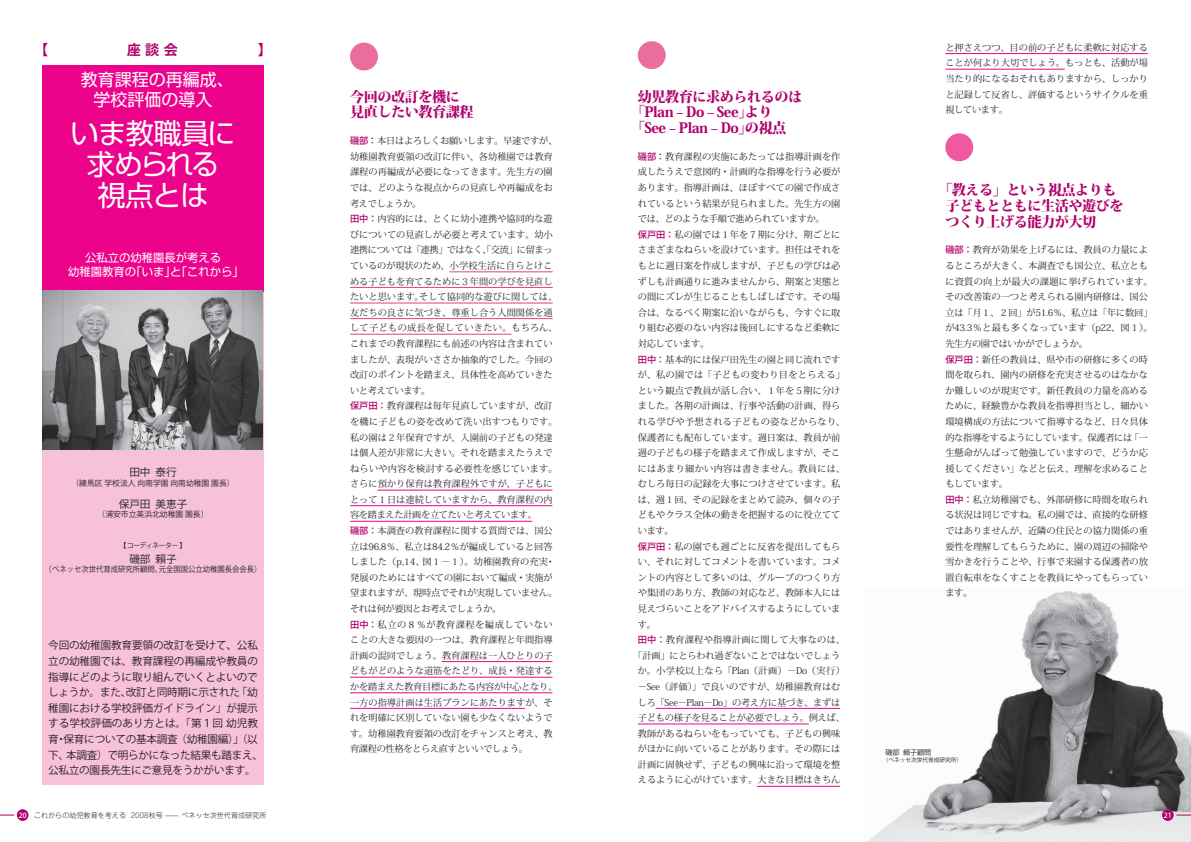
<style>
.page{position:relative;width:1191px;height:842px;background:#fff}
.page>*{position:absolute;margin:0;border:0;box-sizing:border-box;transform-origin:0 0}
.t1{font:28.3px/31.2px "Shin Go Pro Regular 90 pv RKSJ H";letter-spacing:-.025em;color:#fff;text-align:center}
.t2{font:17px/19.8px "Shin Go Pro Regular 90 pv RKSJ H";color:#fff;text-align:center}
.t3{font:14.2px/15.6px "Koz Min Pro Heavy 90 pv RKSJ H";letter-spacing:-.035em;color:#b0016a}
.t4{font:14.2px/15.6px "Koz Min Pro Heavy 90 pv RKSJ H";letter-spacing:-.035em;color:#b0016a}
.t5{font:11.3px/13.5px "Shin Go Pro Regular 90 pv RKSJ H";color:#fff;text-align:center}
.t6{font:10.6px/15.6px "Koz Go Pro Regular 90 pv RKSJ H";letter-spacing:-.015em;color:#231f20}
.t7{font:9.2px/15.6px "Koz Min Pro Regular 90 pv RKSJ H";color:#231f20;text-align:justify}
.t8{font:9.2px/15.6px "Koz Min Pro Regular 90 pv RKSJ H";color:#231f20}
.t9{font:9.2px "Koz Min Pro Regular 90 pv RKSJ H";letter-spacing:-.02em;color:#231f20}
.t10{font:9.2px "Koz Min Pro Regular 90 pv RKSJ H";letter-spacing:.03em;color:#231f20}
.t11{font:9.2px "Koz Min Pro Regular 90 pv RKSJ H";letter-spacing:.025em;color:#231f20}
.t12{font:9.2px "Koz Min Pro Regular 90 pv RKSJ H";letter-spacing:-.035em;color:#231f20}
.t13{font:9.2px "Koz Min Pro Regular 90 pv RKSJ H";letter-spacing:.045em;color:#231f20}
.t14{font:9.2px "Koz Min Pro Regular 90 pv RKSJ H";letter-spacing:-.025em;color:#231f20}
.t15{font:7.8px "Koz Go Pro Regular 90 pv RKSJ H";color:#231f20}
.t16{font:7.1px "Jun 101 Pro Light 90 pv RKSJ H";color:#231f20}
.t17{font:7.1px "Koz Go Pro Regular 90 pv RKSJ H";letter-spacing:-.1em;color:#231f20}
.t18{font:7.1px "Koz Go Pro Regular 90 pv RKSJ H";color:#231f20}
.t19{font:7.1px "Koz Go Std Medium 90 pv RKSJ H";color:#fff}
.t20{font:5.7px "Koz Go Pro Regular 90 pv RKSJ H";color:#231f20}
.s1{font-family:"Koz Go Std Medium 90 pv RKSJ H";color:#fff}
.s2{font-family:"Koz Go Pro Medium 90 pv RKSJ H";color:#b0016a}
</style>
<div class="page">
<div style="left:43px;top:65px;width:221px;height:720px;background:#f7c1d9"></div>
<hr style="left:449px;top:271px;width:104px;height:1px;background:#e43d88">
<hr style="left:350px;top:287px;width:203px;height:1px;background:#e43d88">
<hr style="left:350px;top:303px;width:203px;height:1px;background:#e43d88">
<hr style="left:350px;top:318px;width:203px;height:1px;background:#e43d88">
<hr style="left:350px;top:334px;width:161px;height:1px;background:#e43d88">
<hr style="left:377px;top:490px;width:175px;height:1px;background:#ed028c">
<hr style="left:350px;top:505px;width:202px;height:1px;background:#ed028c">
<hr style="left:350px;top:521px;width:182px;height:1px;background:#ed028c">
<hr style="left:442px;top:661px;width:110px;height:1px;background:#ed028c">
<hr style="left:350px;top:677px;width:202px;height:1px;background:#ed028c">
<hr style="left:350px;top:692px;width:202px;height:1px;background:#ed028c">
<hr style="left:350px;top:708px;width:175px;height:1px;background:#ed028c">
<div style="left:43px;top:65px;width:221px;height:227px;background:#ed028c"></div>
<div style="left:350px;top:43px;width:28px;height:28px;background:#e96d9d;border-radius:50%"></div>
<img style="left:43px;top:291px;width:220px;height:159px">
<div style="left:17px;top:809px;width:11px;height:12px;background:#b0016a;border-radius:50%"></div>
<svg style="left:0;top:815px;width:14px;height:1px"></svg>
<img style="left:867px;top:591px;width:324px;height:251px">
<hr style="left:656px;top:708px;width:184px;height:1px;background:#ed028c">
<hr style="left:638px;top:724px;width:171px;height:1px;background:#ed028c">
<hr style="left:757px;top:786px;width:83px;height:1px;background:#ed028c">
<hr style="left:945px;top:53px;width:203px;height:1px;background:#ed028c">
<hr style="left:945px;top:69px;width:120px;height:1px;background:#ed028c">
<div style="left:638px;top:41px;width:28px;height:28px;background:#e96d9d;border-radius:50%"></div>
<div style="left:1162px;top:809px;width:12px;height:12px;background:#b0016a;border-radius:50%"></div>
<svg style="left:1176px;top:815px;width:15px;height:1px"></svg>
<div style="left:945px;top:133px;width:28px;height:28px;background:#ef59a1;border-radius:50%"></div>
<h2 class="t2" style="left:81px;top:72px;width:155px">教育課程の再編成、学校評価の導入</h2>
<h1 class="t1" style="left:71px;top:122px;width:167px">いま教職員に求められる視点とは</h1>
<p class="t5" style="left:68px;top:253px;width:177px">公私立の幼稚園長が考える<br>幼稚園教育の「いま」と「これから」</p>
<p class="t6" style="left:129px;top:466px;width:49px">田中 泰行</p>
<p class="t15" style="left:71px;top:480px;width:165px">（練馬区 学校法人 向南学園 向南幼稚園 園長）</p>
<p class="t6" style="left:119px;top:497px;width:70px">保戸田 美恵子</p>
<p class="t15" style="left:98px;top:511px;width:112px">（浦安市立美浜北幼稚園 園長）</p>
<p class="t17" style="left:120px;top:542px;width:68px">【コーディネーター 】</p>
<p class="t6" style="left:129px;top:553px;width:49px">磯部 賴子</p>
<p class="t15" style="left:44px;top:567px;width:219px">（ベネッセ次世代育成研究所顧問、元全国国公立幼稚園長会会長）</p>
<p class="t6" style="left:48px;top:639px;width:217px">今回の幼稚園教育要領の改訂を受けて、公私立の幼稚園では、教育課程の再編成や教員の指導にどのように取り組んでいくとよいのでしょうか。また、改訂と同時期に示された「幼稚園における学校評価ガイドライン」が提示する学校評価のあり方とは。「第１回 幼児教育・保育についての基本調査（幼稚園編）」（以下、本調査）で明らかになった結果も踏まえ、公私立の園長先生にご意見をうかがいます。</p>
<p class="t16" style="left:19px;top:812px;width:249px"><span class="s1">20</span> これからの幼児教育を考える 2008秋号 ̶̶ ベネッセ次世代育成研究所</p>
<h3 class="t4" style="left:350px;top:91px;width:125px">今回の改訂を機に見直したい教育課程</h3>
<p class="t8" style="left:350px;top:134px;width:209px"><span class="s2">磯部：</span>本日はよろしくお願いします。早速ですが、幼稚園教育要領の改訂に伴い、各幼稚園では教育課程の再編成が必要になってきます。先生方の園では、どのような視点からの見直しや再編成をお考えでしょうか。<br><span class="s2">田中：</span>内容的には、とくに幼小連携や協同的な遊びについての見直しが必要と考えています。幼小連携については「連携」ではなく、「交流」に留まっているのが現状のため、小学校生活に自らとけこめる子どもを育てるために３年間の学びを見直したいと思います。そして協同的な遊びに関しては、友だちの良さに気づき、尊重し合う人間関係を通して子どもの成長を促していきたい。もちろん、これまでの教育課程にも前述の内容は含まれていましたが、表現がいささか抽象的でした。今回の改訂のポイントを踏まえ、具体性を高めていきたいと考えています。<br><span class="s2">保戸田：</span>教育課程は毎年見直していますが、改訂を機に子どもの姿を改めて洗い出すつもりです。私の園は２年保育ですが、入園前の子どもの発達は個人差が非常に大きい。それを踏まえたうえでねらいや内容を検討する必要性を感じています。さらに預かり保育は教育課程外ですが、子どもにとって１日は連続していますから、教育課程の内容を踏まえた計画を立てたいと考えています。<br><span class="s2">磯部：</span>本調査の教育課程に関する質問では、国公立は96.8％、私立は84.2％が編成していると回答しました（p,14、図１－１）。幼稚園教育の充実・発展のためにはすべての園において編成・実施が望まれますが、現時点でそれが実現していません。それは何が要因とお考えでしょうか。<br><span class="s2">田中：</span>私立の８％が教育課程を編成していないことの大きな要因の一つは、教育課程と年間指導計画の混同でしょう。教育課程は一人ひとりの子どもがどのような道筋をたどり、成長・発達するかを踏まえた教育目標にあたる内容が中心となり、一方の指導計画は生活プランにあたりますが、それを明確に区別していない園も少なくないようです。幼稚園教育要領の改訂をチャンスと考え、教育課程の性格をとらえ直すといいでしょう。</p>
<h3 class="t3" style="left:631px;top:91px;width:173px;text-indent:7px">幼児教育に求められるのは「Plan ‒ Do ‒ See」より「See ‒ Plan ‒ Do」の視点</h3>
<p class="t7" style="left:638px;top:150px;width:204px"><span class="s2">磯部：</span>教育課程の実施にあたっては指導計画を作</p>
<p class="t7" style="left:638px;top:165px;width:204px">成したうえで意図的・計画的な指導を行う必要が</p>
<p class="t7" style="left:638px;top:181px;width:204px">あります。指導計画は、ほぼすべての園で作成さ</p>
<p class="t7" style="left:638px;top:197px;width:204px">れているという結果が見られました。先生方の園</p>
<p class="t12" style="left:638px;top:215px;width:189px">では、どのような手順で進められていますか。</p>
<p class="t7" style="left:638px;top:228px;width:204px"><span class="s2">保戸田：</span>私の園では１年を７期に分け、期ごとに</p>
<p class="t7" style="left:638px;top:243px;width:204px">さまざまなねらいを設けています。担任はそれを</p>
<p class="t7" style="left:638px;top:259px;width:204px">もとに週日案を作成しますが、子どもの学びは必</p>
<p class="t7" style="left:638px;top:275px;width:204px">ずしも計画通りに進みませんから、期案と実態と</p>
<p class="t7" style="left:638px;top:290px;width:204px">の間にズレが生じることもしばしばです。その場</p>
<p class="t7" style="left:638px;top:306px;width:204px">合は、なるべく期案に沿いながらも、今すぐに取</p>
<p class="t7" style="left:638px;top:321px;width:204px">り組む必要のない内容は後回しにするなど柔軟に</p>
<p class="t12" style="left:638px;top:340px;width:73px">対応しています。</p>
<p class="t7" style="left:638px;top:353px;width:204px"><span class="s2">田中：</span>基本的には保戸田先生の園と同じ流れです</p>
<p class="t10" style="left:638px;top:371px;width:209px">が、私の園では「子どもの変わり目をとらえる」</p>
<p class="t7" style="left:638px;top:384px;width:204px">という観点で教員が話し合い、１年を５期に分け</p>
<p class="t7" style="left:638px;top:399px;width:204px">ました。各期の計画は、行事や活動の計画、得ら</p>
<p class="t11" style="left:638px;top:418px;width:209px">れる学びや予想される子どもの姿などからなり、</p>
<p class="t7" style="left:638px;top:430px;width:204px">保護者にも配布しています。週日案は、教員が前</p>
<p class="t7" style="left:638px;top:446px;width:204px">週の子どもの様子を踏まえて作成しますが、そこ</p>
<p class="t10" style="left:638px;top:465px;width:209px">にはあまり細かい内容は書きません。教員には、</p>
<p class="t7" style="left:638px;top:477px;width:204px">むしろ毎日の記録を大事につけさせています。私</p>
<p class="t7" style="left:638px;top:493px;width:204px">は、週１回、その記録をまとめて読み、個々の子</p>
<p class="t7" style="left:638px;top:508px;width:204px">どもやクラス全体の動きを把握するのに役立てて</p>
<p class="t7" style="left:638px;top:524px;width:37px">います。</p>
<p class="t7" style="left:638px;top:540px;width:204px"><span class="s2">保戸田：</span>私の園でも週ごとに反省を提出してもら</p>
<p class="t7" style="left:638px;top:555px;width:204px">い、それに対してコメントを書いています。コメ</p>
<p class="t7" style="left:638px;top:571px;width:204px">ントの内容として多いのは、グループのつくり方</p>
<p class="t7" style="left:638px;top:586px;width:204px">や集団のあり方、教師の対応など、教師本人には</p>
<p class="t7" style="left:638px;top:602px;width:204px">見えづらいことをアドバイスするようにしていま</p>
<p class="t7" style="left:638px;top:618px;width:20px">す。</p>
<p class="t11" style="left:638px;top:636px;width:209px"><span class="s2">田中：</span>教育課程や指導計画に関して大事なのは、</p>
<p class="t14" style="left:633px;top:652px;width:209px">「計画」にとらわれ過ぎないことではないでしょう</p>
<p class="t13" style="left:638px;top:667px;width:209px">か。小学校以上なら「Plan（計画）－Do（実行）</p>
<p class="t7" style="left:638px;top:680px;width:204px">－See（評価）」で良いのですが、幼稚園教育はむ</p>
<p class="t9" style="left:638px;top:699px;width:204px">しろ「See－Plan－Do」の考え方に基づき、まずは</p>
<p class="t9" style="left:638px;top:714px;width:209px">子どもの様子を見ることが必要でしょう。例えば、</p>
<p class="t7" style="left:638px;top:727px;width:204px">教師があるねらいをもっていても、子どもの興味</p>
<p class="t7" style="left:638px;top:742px;width:204px">がほかに向いていることがあります。その際には</p>
<p class="t7" style="left:638px;top:758px;width:204px">計画に固執せず、子どもの興味に沿って環境を整</p>
<p class="t7" style="left:638px;top:773px;width:204px">えるように心がけています。大きな目標はきちん</p>
<p class="t7" style="left:945px;top:41px;width:204px">と押さえつつ、目の前の子どもに柔軟に対応することが何より大切でしょう。もっとも、活動が場当たり的になるおそれもありますから、しっかりと記録して反省し、評価するというサイクルを重視しています。</p>
<h3 class="t3" style="left:945px;top:184px;width:180px;text-indent:-7px">「教える」という視点よりも子どもとともに生活や遊びをつくり上げる能力が大切</h3>
<p class="t7" style="left:945px;top:243px;width:209px;text-align:left"><span class="s2">磯部：</span>教育が効果を上げるには、教員の力量によるところが大きく、本調査でも国公立、私立ともに資質の向上が最大の課題に挙げられています。その改善策の一つと考えられる園内研修は、国公立は「月１、２回」が51.6％、私立は「年に数回」が43.3％と最も多くなっています（p22、図１）。先生方の園ではいかがでしょうか。<br><span class="s2">保戸田：</span>新任の教員は、県や市の研修に多くの時間を取られ、園内の研修を充実させるのはなかなか難しいのが現実です。新任教員の力量を高めるために、経験豊かな教員を指導担当とし、細かい環境構成の方法について指導するなど、日々具体的な指導をするようにしています。保護者には「一生懸命がんばって勉強していますので、どうか応援してください」などと伝え、理解を求めることもしています。<br><span class="s2">田中：</span>私立幼稚園でも、外部研修に時間を取られる状況は同じですね。私の園では、直接的な研修ではありませんが、近隣の住民との協力関係の重要性を理解してもらうために、園の周辺の掃除や雪かきを行うことや、行事で来園する保護者の放置自転車をなくすことを教員にやってもらっています。</p>
<p class="t18" style="left:886px;top:749px;width:47px">磯部 賴子顧問</p>
<p class="t20" style="left:883px;top:758px;width:81px">（ベネッセ次世代育成研究所）</p>
<p class="t19" style="left:1164px;top:812px;width:9px">21</p>
</div>
